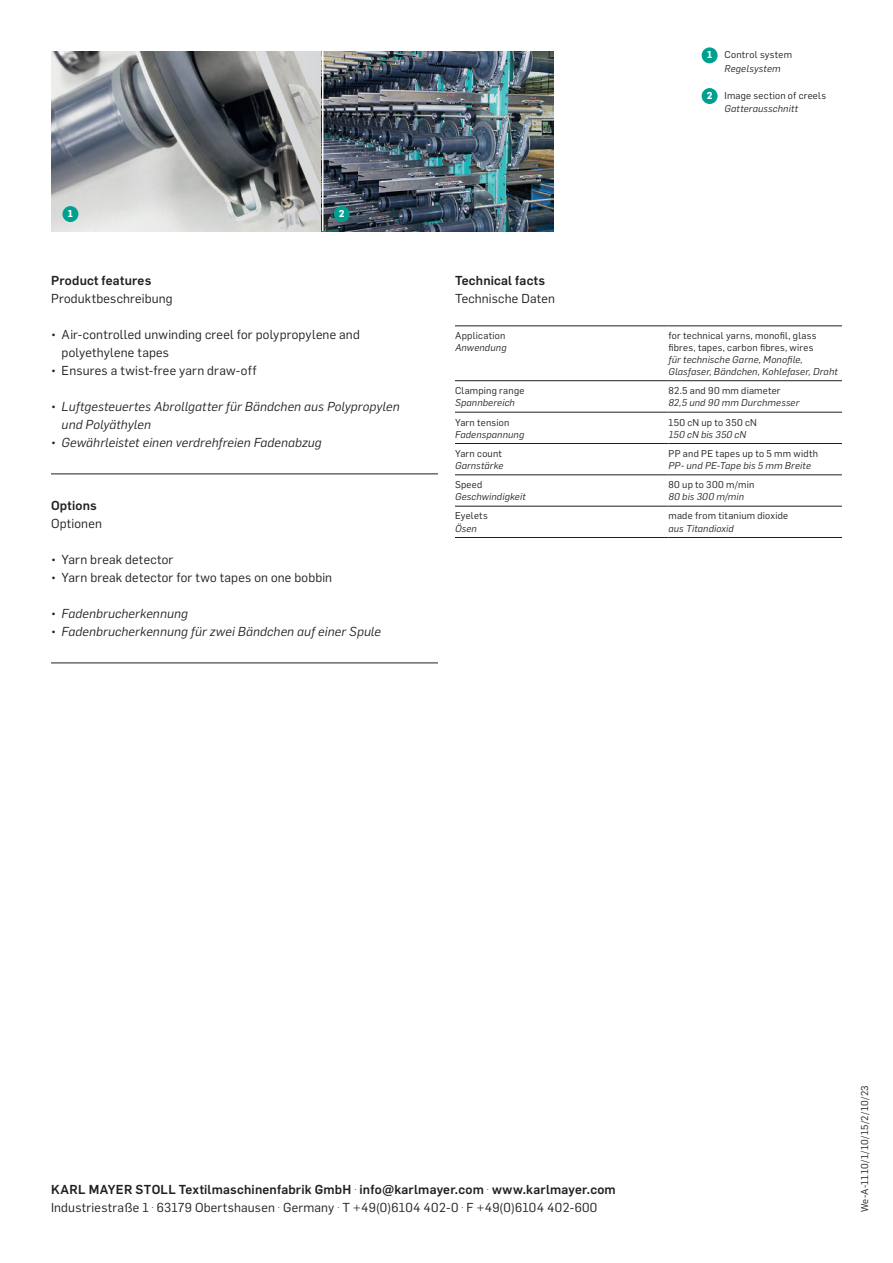
<style>
.page{position:relative;width:893px;height:1263px;background:#fff}
.page>*{position:absolute;margin:0;border:0;box-sizing:border-box;transform-origin:0 0}
.Zwischenüberschrift{font:12.75px/18px "Flama";letter-spacing:.015em;color:#231f20}
.t1{font:italic 12.75px/18px "Flama";letter-spacing:.015em;color:#231f20}
.Zwischenüberschrift-2{font:500 12.75px "Flama";letter-spacing:.02em;color:#231f20}
.Tabelle_Flama_italic{font:italic 9.75px/12px "Flama";letter-spacing:.02em;color:#231f20}
.Tabelle_Flama_Book_6{font:9.75px/12px "Flama";letter-spacing:.025em;color:#231f20}
.Flama_book_6_5_9{font:9.75px "Flama";letter-spacing:.03em;color:#231f20}
.Tabelle_Flama_italic-2{font:9.75px "Flama";letter-spacing:.03em;color:#231f20}
.Flama_italic_6_5_9{font:italic 9.75px "Flama";letter-spacing:.02em;color:#231f20}
.Tabelle_Flama_Book_6-2{font:italic 9.75px "Flama";letter-spacing:.025em;color:#231f20}
.KM_BU_Zahl_Kopie{font:700 9.75px "Flama";color:#fff}
.s1{font-style:normal}
.s2{font-weight:400}
</style>
<div class="page">
<img style="left:51px;top:51px;width:271px;height:180px">
<img style="left:323px;top:51px;width:230px;height:180px">
<hr style="left:455px;top:380px;width:213px;height:1px;background:#231f20">
<hr style="left:668px;top:380px;width:174px;height:1px;background:#231f20">
<hr style="left:455px;top:412px;width:213px;height:1px;background:#231f20">
<hr style="left:668px;top:412px;width:174px;height:1px;background:#231f20">
<hr style="left:455px;top:443px;width:213px;height:1px;background:#231f20">
<hr style="left:668px;top:443px;width:174px;height:1px;background:#231f20">
<hr style="left:455px;top:475px;width:213px;height:1px;background:#231f20">
<hr style="left:668px;top:475px;width:174px;height:1px;background:#231f20">
<hr style="left:455px;top:506px;width:213px;height:1px;background:#231f20">
<hr style="left:668px;top:506px;width:174px;height:1px;background:#231f20">
<hr style="left:455px;top:537px;width:213px;height:1px;background:#231f20">
<hr style="left:668px;top:537px;width:174px;height:1px;background:#231f20">
<hr style="left:455px;top:326px;width:213px;height:1px;background:#231f20">
<hr style="left:668px;top:326px;width:174px;height:1px;background:#231f20">
<hr style="left:51px;top:474px;width:387px;height:1px;background:#231f20">
<hr style="left:51px;top:663px;width:387px;height:1px;background:#231f20">
<div style="left:63px;top:207px;width:15px;height:14px;background:#00a090;border-radius:50%"></div>
<div style="left:62px;top:206px;width:16px;height:16px;border:2px solid #00a090;border-radius:50%"></div>
<div style="left:335px;top:207px;width:14px;height:14px;background:#00a090;border-radius:50%"></div>
<div style="left:334px;top:206px;width:16px;height:16px;border:2px solid #00a090;border-radius:50%"></div>
<div style="left:702px;top:89px;width:15px;height:14px;background:#00a090;border-radius:50%"></div>
<div style="left:702px;top:88px;width:16px;height:16px;border:2px solid #00a090;border-radius:50%"></div>
<div style="left:702px;top:48px;width:15px;height:15px;background:#00a090;border-radius:50%"></div>
<div style="left:702px;top:47px;width:16px;height:16px;border:2px solid #00a090;border-radius:50%"></div>
<p class="KM_BU_Zahl_Kopie" style="left:68px;top:206px;width:7px">1</p>
<p class="KM_BU_Zahl_Kopie" style="left:339px;top:206px;width:7px">2</p>
<p class="Zwischenüberschrift-2" style="left:51px;top:271px;width:102px">Product features</p>
<p class="Zwischenüberschrift" style="left:51px;top:289px;width:123px">Produktbeschreibung</p>
<p class="Zwischenüberschrift" style="left:62px;top:325px;width:300px;text-indent:-11px">• Air-controlled unwinding creel for polypropylene and polyethylene tapes</p>
<p class="Zwischenüberschrift" style="left:51px;top:361px;width:207px">• Ensures a twist-free yarn draw-off</p>
<p class="t1" style="left:62px;top:397px;width:339px;text-indent:-11px"><span class="s1">•</span> Luftgesteuertes Abrollgatter für Bändchen aus Polypropylen und Polyäthylen</p>
<p class="t1" style="left:51px;top:433px;width:272px"><span class="s1">•</span> Gewährleistet einen verdrehfreien Fadenabzug</p>
<p class="Zwischenüberschrift-2" style="left:51px;top:496px;width:47px">Options</p>
<p class="Zwischenüberschrift" style="left:51px;top:514px;width:52px">Optionen</p>
<p class="Zwischenüberschrift" style="left:51px;top:550px;width:124px">• Yarn break detector</p>
<p class="Zwischenüberschrift" style="left:51px;top:568px;width:283px">• Yarn break detector for two tapes on one bobbin</p>
<p class="t1" style="left:51px;top:604px;width:138px"><span class="s1">•</span> Fadenbrucherkennung</p>
<p class="t1" style="left:51px;top:622px;width:332px"><span class="s1">•</span> Fadenbrucherkennung für zwei Bändchen auf einer Spule</p>
<p class="Zwischenüberschrift-2" style="left:455px;top:271px;width:92px">Technical facts</p>
<p class="Zwischenüberschrift" style="left:455px;top:289px;width:102px">Technische Daten</p>
<p class="Tabelle_Flama_Book_6" style="left:455px;top:329px;width:52px">Application</p>
<p class="Tabelle_Flama_italic" style="left:455px;top:341px;width:53px">Anwendung</p>
<p class="Tabelle_Flama_Book_6" style="left:455px;top:384px;width:71px">Clamping range</p>
<p class="Tabelle_Flama_italic" style="left:455px;top:396px;width:61px">Spannbereich</p>
<p class="Tabelle_Flama_Book_6" style="left:455px;top:416px;width:56px">Yarn tension</p>
<p class="Tabelle_Flama_italic" style="left:455px;top:428px;width:71px">Fadenspannung</p>
<p class="Tabelle_Flama_Book_6" style="left:455px;top:447px;width:48px">Yarn count</p>
<p class="Tabelle_Flama_italic" style="left:455px;top:459px;width:50px">Garnstärke</p>
<p class="Tabelle_Flama_Book_6" style="left:455px;top:478px;width:29px">Speed</p>
<p class="Tabelle_Flama_italic" style="left:455px;top:490px;width:72px">Geschwindigkeit</p>
<p class="Tabelle_Flama_Book_6" style="left:455px;top:509px;width:34px">Eyelets</p>
<p class="Tabelle_Flama_italic" style="left:455px;top:521px;width:23px">Ösen</p>
<p class="KM_BU_Zahl_Kopie" style="left:707px;top:48px;width:7px">1</p>
<p class="KM_BU_Zahl_Kopie" style="left:707px;top:88px;width:7px">2</p>
<p class="Flama_book_6_5_9" style="left:724px;top:48px;width:69px">Control system</p>
<p class="Flama_italic_6_5_9" style="left:724px;top:61px;width:58px">Regelsystem</p>
<p class="Flama_book_6_5_9" style="left:724px;top:88px;width:103px">Image section of creels</p>
<p class="Flama_italic_6_5_9" style="left:724px;top:102px;width:75px">Gatterausschnitt</p>
<p class="Tabelle_Flama_Book_6" style="left:668px;top:329px;width:150px">for technical yarns, monofil, glass fibres, tapes, carbon fibres, wires</p>
<p class="Tabelle_Flama_italic" style="left:668px;top:353px;width:171px">für technische Garne, Monofile,<br>Glasfaser, Bändchen, Kohlefaser, Draht</p>
<p class="Tabelle_Flama_Book_6" style="left:668px;top:384px;width:114px">82.5 and 90 mm diameter</p>
<p class="Tabelle_Flama_italic" style="left:668px;top:396px;width:132px">82,5 und 90 mm Durchmesser</p>
<p class="Tabelle_Flama_italic-2" style="left:668px;top:415px;width:90px">150 cN up to 350 cN</p>
<p class="Tabelle_Flama_italic" style="left:668px;top:428px;width:79px">150 cN bis 350 cN</p>
<p class="Tabelle_Flama_italic-2" style="left:668px;top:446px;width:151px">PP and PE tapes up to 5 mm width</p>
<p class="Tabelle_Flama_italic" style="left:668px;top:459px;width:144px">PP- und PE-Tape bis 5 mm Breite</p>
<p class="Tabelle_Flama_Book_6" style="left:668px;top:478px;width:87px">80 up to 300 m/min</p>
<p class="Tabelle_Flama_Book_6-2" style="left:668px;top:489px;width:77px">80 bis 300 m/min</p>
<p class="Tabelle_Flama_Book_6" style="left:668px;top:509px;width:121px">made from titanium dioxide</p>
<p class="Tabelle_Flama_italic" style="left:668px;top:521px;width:67px">aus Titandioxid</p>
<p class="Zwischenüberschrift-2" style="left:51px;top:1180px;width:566px">KARL MAYER STOLL Textilmaschinenfabrik GmbH <span class="s2">.</span> info@karlmayer.com <span class="s2">.</span> www.karlmayer.com</p>
<p class="Zwischenüberschrift" style="left:51px;top:1198px;width:548px">Industriestraße 1 . 63179 Obertshausen . Germany . T +49(0)6104 402-0 . F +49(0)6104 402-600</p>
<p class="Flama_book_6_5_9" style="left:857px;top:1212px;width:128px;rotate:-90deg">We-A-1110/1/10/15/2/10/23</p>
</div>
